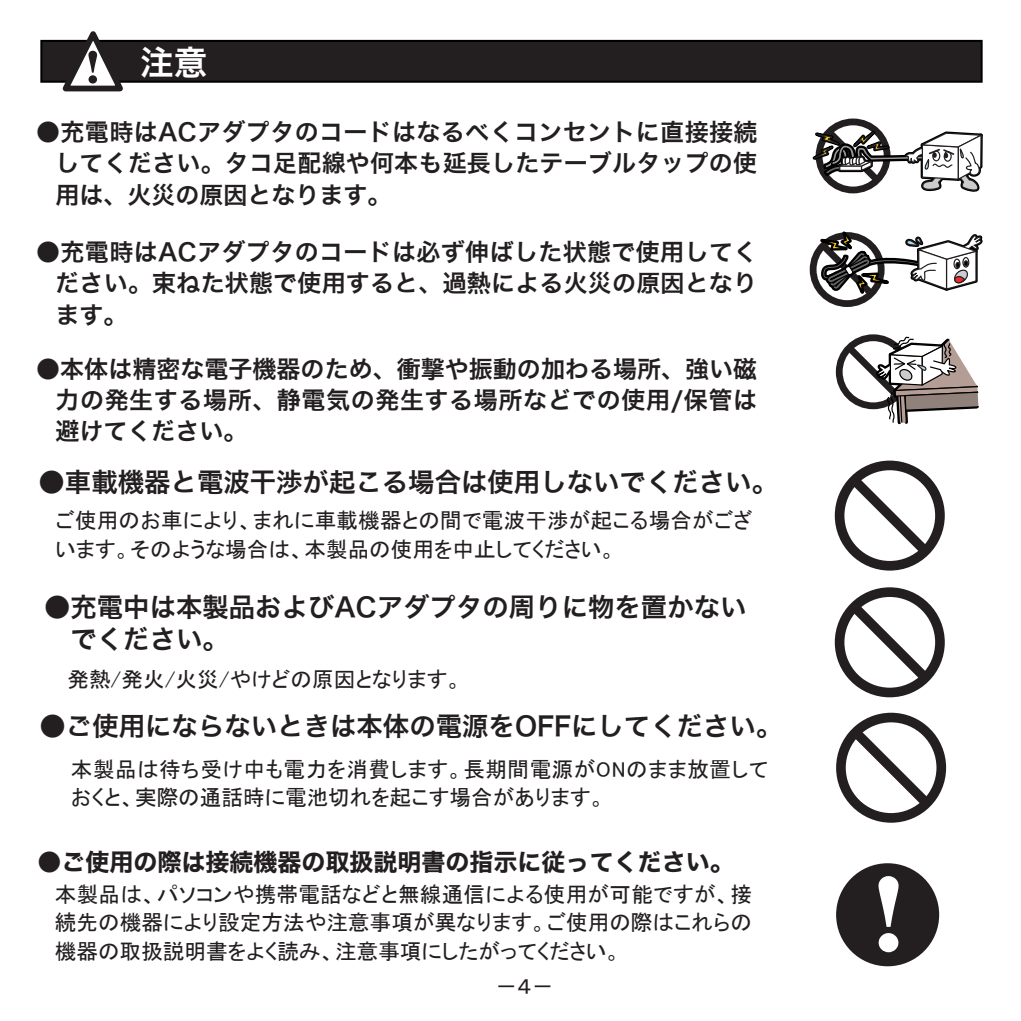
<style>
.page{position:relative;width:1021px;height:1021px;background:#fff}
.page>*{position:absolute;margin:0;border:0;box-sizing:border-box;transform-origin:0 0}
.t1{font:33.6px "Hiragino Kaku W6 90 msp RKSJ H";color:#fff}
.t2{font:26.4px/32.4px "Hiragino Kaku W6 90 msp RKSJ H";color:#231f20}
.t3{font:24px/31.2px "Hiragino Kaku W6 90 msp RKSJ H";letter-spacing:.01em;color:#231f20;text-align:justify}
.t4{font:24px "Hiragino Kaku W7 90 msp RKSJ H";color:#231f20}
.t5{font:21.6px/28.8px "MS P Gothic";color:#231f20}
.t6{font:21.6px/28.8px "MS P Gothic";letter-spacing:.02em;color:#231f20}
</style>
<div class="page">
<div style="left:40px;top:40px;width:942px;height:43px;background:#231f20;border:2px solid #000"></div>
<svg style="left:56px;top:31px;width:72px;height:61px"></svg>
<svg style="left:839px;top:335px;width:140px;height:90px"></svg>
<svg style="left:809px;top:118px;width:174px;height:189px"></svg>
<div style="left:834px;top:460px;width:110px;height:110px;border:10px solid #231f20;border-radius:50%"></div>
<svg style="left:840px;top:466px;width:98px;height:98px"></svg>
<div style="left:834px;top:587px;width:110px;height:110px;border:10px solid #231f20;border-radius:50%"></div>
<svg style="left:840px;top:593px;width:98px;height:98px"></svg>
<div style="left:836px;top:712px;width:110px;height:110px;border:10px solid #231f20;border-radius:50%"></div>
<svg style="left:842px;top:718px;width:98px;height:98px"></svg>
<div style="left:836px;top:863px;width:103px;height:103px;background:#231f20;border:10px solid #231f20;border-radius:50%"></div>
<svg style="left:878px;top:876px;width:20px;height:76px"></svg>
<h1 class="t1" style="left:140px;top:45px;width:69px">注意</h1>
<p class="t3" style="left:55px;top:117px;width:703px;text-indent:-19px">●充電時はACアダプタのコードはなるべくコンセントに直接接続してください。タコ足配線や何本も延長したテーブルタップの使用は、火災の原因となります。</p>
<p class="t3" style="left:55px;top:237px;width:703px;text-indent:-19px">●充電時はACアダプタのコードは必ず伸ばした状態で使用してください。束ねた状態で使用すると、過熱による火災の原因となります。</p>
<p class="t3" style="left:55px;top:354px;width:703px;text-indent:-19px">●本体は精密な電子機器のため、衝撃や振動の加わる場所、強い磁力の発生する場所、静電気の発生する場所などでの使用/保管は避けてください。</p>
<p class="t2" style="left:39px;top:467px;width:741px">●車載機器と電波干渉が起こる場合は使用しないでください。</p>
<p class="t5" style="left:56px;top:506px;width:698px">ご使用のお車により、まれに車載機器との間で電波干渉が起こる場合がございます。そのような場合は、本製品の使用を中止してください。</p>
<p class="t2" style="left:70px;top:591px;width:677px;text-indent:-26px">●充電中は本製品およびACアダプタの周りに物を置かないでください。</p>
<p class="t5" style="left:67px;top:664px;width:396px">発熱/発火/火災/やけどの原因となります。</p>
<p class="t2" style="left:40px;top:710px;width:744px">●ご使用にならないときは本体の電源をOFFにしてください。</p>
<p class="t6" style="left:71px;top:754px;width:698px">本製品は待ち受け中も電力を消費します。長期間電源がONのまま放置しておくと、実際の通話時に電池切れを起こす場合があります。</p>
<p class="t4" style="left:37px;top:849px;width:698px">●ご使用の際は接続機器の取扱説明書の指示に従ってください。</p>
<p class="t5" style="left:55px;top:879px;width:699px;text-align:justify">本製品は、パソコンや携帯電話などと無線通信による使用が可能ですが、接続先の機器により設定方法や注意事項が異なります。ご使用の際はこれらの機器の取扱説明書をよく読み、注意事項にしたがってください。</p>
<p class="t5" style="left:495px;top:971px;width:59px">－４－</p>
</div>
